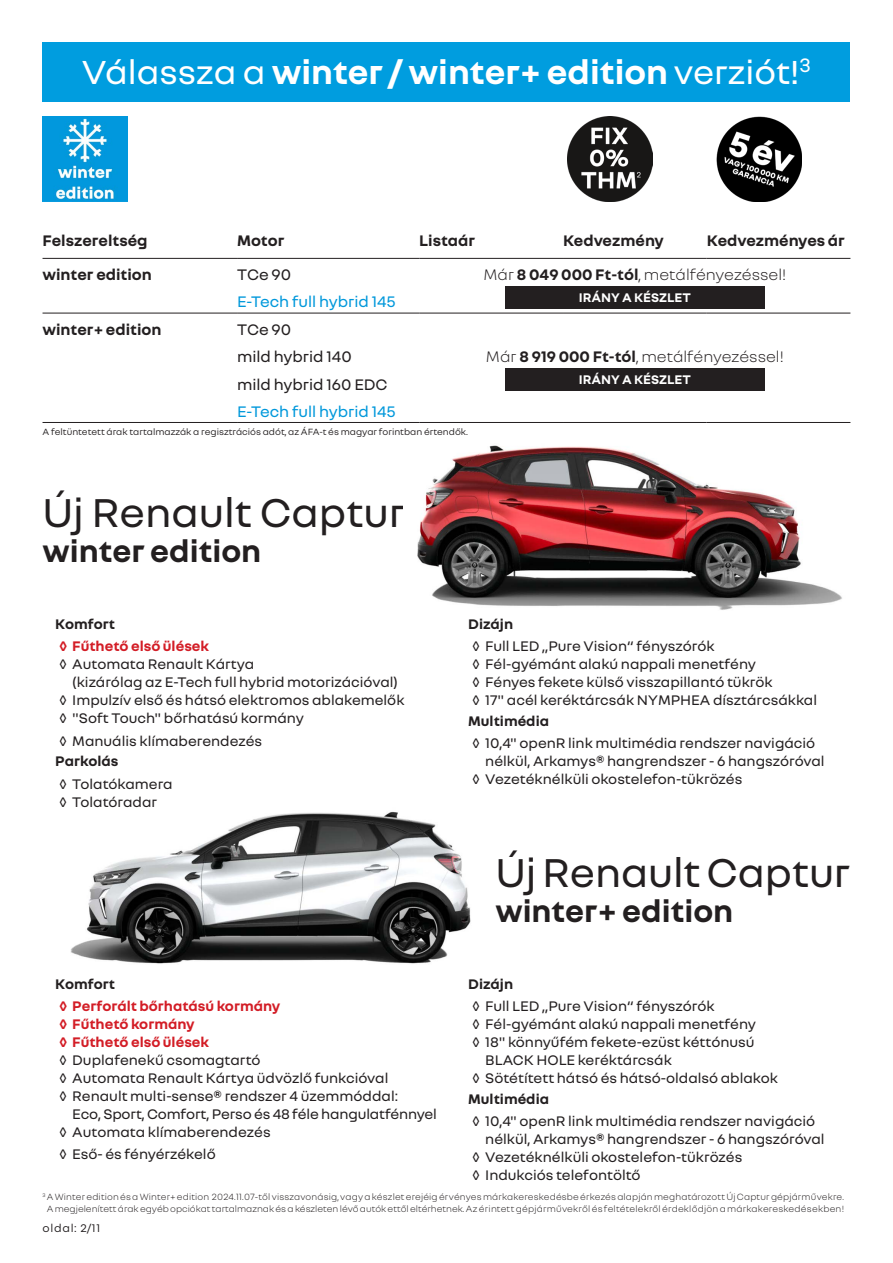
<style>
.page{position:relative;width:893px;height:1263px;background:#fff}
.page>*{position:absolute;margin:0;border:0;box-sizing:border-box;transform-origin:0 0}
.t1{font:43.5px "Nouvel R";color:#231f20}
.Zarážka{font:700 36px "Nouvel R";color:#fff}
.t2{font:700 33px "Nouvel R";color:#231f20}
.t3{font:700 16.5px "Nouvel R";color:#231f20}
.t4{font:300 16.5px "Nouvel R";color:#231f20}
.t5{font:16.5px "Nouvel R";color:#231f20}
.t6{font:16.5px "Nouvel R";color:#0098db}
.t7{font:15px/18px "Nouvel R";color:#231f20}
.t8{font:700 15px "Nouvel R";color:#d31d26}
.Zarážka-2{font:700 15px "Nouvel R";color:#231f20}
.Zarážka-3{font:700 13.5px "Nouvel R";color:#fff}
.t9{font:12px "Nouvel R";letter-spacing:.06em;color:#231f20}
.t10{font:300 9.75px/12px "Nouvel R";letter-spacing:.015em;color:#231f20;text-align:center}
.t11{font:9.75px "Nouvel R";color:#231f20}
.s1{font-weight:400}
.s2{font-weight:700}
</style>
<div class="page">
<img style="left:70px;top:811px;width:401px;height:153px">
<div style="left:43px;top:43px;width:807px;height:59px;background:#009ddf"></div>
<hr style="left:43px;top:258px;width:194px;height:1px;background:#231f20">
<hr style="left:237px;top:258px;width:182px;height:1px;background:#231f20">
<hr style="left:419px;top:258px;width:144px;height:1px;background:#231f20">
<hr style="left:563px;top:258px;width:144px;height:1px;background:#231f20">
<hr style="left:707px;top:258px;width:143px;height:1px;background:#231f20">
<hr style="left:43px;top:313px;width:194px;height:1px;background:#231f20">
<hr style="left:43px;top:422px;width:194px;height:1px;background:#231f20">
<hr style="left:237px;top:313px;width:182px;height:1px;background:#231f20">
<hr style="left:419px;top:313px;width:144px;height:1px;background:#231f20">
<hr style="left:563px;top:313px;width:144px;height:1px;background:#231f20">
<hr style="left:707px;top:313px;width:143px;height:1px;background:#231f20">
<hr style="left:237px;top:422px;width:182px;height:1px;background:#231f20">
<hr style="left:419px;top:422px;width:144px;height:1px;background:#231f20">
<hr style="left:563px;top:422px;width:144px;height:1px;background:#231f20">
<hr style="left:707px;top:422px;width:143px;height:1px;background:#231f20">
<img style="left:717px;top:117px;width:85px;height:85px">
<img style="left:43px;top:117px;width:85px;height:85px">
<img style="left:417px;top:445px;width:425px;height:165px">
<img style="left:568px;top:117px;width:85px;height:85px">
<div style="left:505px;top:286px;width:260px;height:23px;background:#231f20"></div>
<div style="left:505px;top:368px;width:260px;height:23px;background:#231f20"></div>
<p class="Zarážka" style="left:82px;top:49px;width:731px"><span class="s1">Válassza a</span> winter / winter+ edition <span class="s1">verziót!</span><sup>3</sup></p>
<p class="t3" style="left:43px;top:229px;width:107px">Felszereltség</p>
<p class="t3" style="left:237px;top:229px;width:49px">Motor</p>
<p class="t3" style="left:419px;top:229px;width:57px">Listaár</p>
<p class="t3" style="left:563px;top:229px;width:102px">Kedvezmény</p>
<p class="t3" style="left:707px;top:229px;width:140px">Kedvezményes ár</p>
<p class="t3" style="left:43px;top:264px;width:111px">winter edition</p>
<p class="t5" style="left:237px;top:264px;width:56px">TCe 90</p>
<p class="t4" style="left:483px;top:264px;width:304px">Már <span class="s2">8 049 000 Ft-tól</span>, metálfényezéssel!</p>
<p class="t6" style="left:237px;top:291px;width:160px">E-Tech full hybrid 145</p>
<p class="t3" style="left:43px;top:319px;width:120px">winter+ edition</p>
<p class="t5" style="left:237px;top:319px;width:56px">TCe 90</p>
<p class="t5" style="left:237px;top:346px;width:116px">mild hybrid 140</p>
<p class="t4" style="left:486px;top:346px;width:299px">Már <span class="s2">8 919 000 Ft-tól</span>, metálfényezéssel!</p>
<p class="t5" style="left:237px;top:373px;width:152px">mild hybrid 160 EDC</p>
<p class="t6" style="left:237px;top:401px;width:160px">E-Tech full hybrid 145</p>
<p class="Zarážka-3" style="left:579px;top:289px;width:113px">IRÁNY A KÉSZLET</p>
<p class="Zarážka-3" style="left:579px;top:370px;width:113px">IRÁNY A KÉSZLET</p>
<p class="t11" style="left:43px;top:426px;width:427px">A feltüntetett árak tartalmazzák a regisztrációs adót, az ÁFA-t és magyar forintban értendők.</p>
<p class="t1" style="left:43px;top:484px;width:364px">Új Renault Captur</p>
<p class="t2" style="left:43px;top:529px;width:220px">winter edition</p>
<p class="Zarážka-2" style="left:55px;top:614px;width:61px">Komfort</p>
<p class="t8" style="left:60px;top:637px;width:151px">◊ Fűthető első ülések</p>
<p class="t7" style="left:72px;top:655px;width:327px;text-indent:-13px">◊ Automata Renault Kártya<br>(kizárólag az E-Tech full hybrid motorizációval)</p>
<p class="t7" style="left:60px;top:691px;width:347px">◊ Impulzív első és hátsó elektromos ablakemelők</p>
<p class="t7" style="left:60px;top:709px;width:246px">◊ "Soft Touch" bőrhatású kormány</p>
<p class="t7" style="left:60px;top:731px;width:204px">◊ Manuális klímaberendezés</p>
<p class="Zarážka-2" style="left:55px;top:752px;width:65px">Parkolás</p>
<p class="t7" style="left:60px;top:774px;width:115px">◊ Tolatókamera</p>
<p class="t7" style="left:60px;top:792px;width:99px">◊ Tolatóradar</p>
<p class="Zarážka-2" style="left:55px;top:974px;width:61px">Komfort</p>
<p class="t8" style="left:60px;top:996px;width:222px">◊ Perforált bőrhatású kormány</p>
<p class="t8" style="left:60px;top:1014px;width:137px">◊ Fűthető kormány</p>
<p class="t8" style="left:60px;top:1032px;width:151px">◊ Fűthető első ülések</p>
<p class="t7" style="left:60px;top:1050px;width:203px">◊ Duplafenekű csomagtartó</p>
<p class="t7" style="left:60px;top:1068px;width:330px">◊ Automata Renault Kártya üdvözlő funkcióval</p>
<p class="t7" style="left:72px;top:1086px;width:366px;text-indent:-13px">◊ Renault multi-sense® rendszer 4 üzemmóddal:<br>Eco, Sport, Comfort, Perso és 48 féle hangulatfénnyel</p>
<p class="t7" style="left:60px;top:1122px;width:213px">◊ Automata klímaberendezés</p>
<p class="t7" style="left:60px;top:1144px;width:158px">◊ Eső- és fényérzékelő</p>
<p class="Zarážka-2" style="left:468px;top:614px;width:46px">Dizájn</p>
<p class="t7" style="left:472px;top:637px;width:244px">◊ Full LED „Pure Vision“ fényszórók</p>
<p class="t7" style="left:472px;top:655px;width:285px">◊ Fél-gyémánt alakú nappali menetfény</p>
<p class="t7" style="left:472px;top:673px;width:302px">◊ Fényes fekete külső visszapillantó tükrök</p>
<p class="t7" style="left:472px;top:691px;width:346px">◊ 17" acél keréktárcsák NYMPHEA dísztárcsákkal</p>
<p class="Zarážka-2" style="left:468px;top:711px;width:82px">Multimédia</p>
<p class="t7" style="left:485px;top:734px;width:341px;text-indent:-13px">◊ 10,4" openR link multimédia rendszer navigáció nélkül, Arkamys® hangrendszer - 6 hangszóróval</p>
<p class="t7" style="left:472px;top:770px;width:271px">◊ Vezetéknélküli okostelefon-tükrözés</p>
<p class="t1" style="left:495px;top:845px;width:356px">Új Renault Captur</p>
<p class="t2" style="left:495px;top:890px;width:239px">winter+ edition</p>
<p class="Zarážka-2" style="left:468px;top:974px;width:46px">Dizájn</p>
<p class="t7" style="left:472px;top:996px;width:244px">◊ Full LED „Pure Vision“ fényszórók</p>
<p class="t7" style="left:472px;top:1014px;width:285px">◊ Fél-gyémánt alakú nappali menetfény</p>
<p class="t7" style="left:485px;top:1032px;width:271px;text-indent:-13px">◊ 18" könnyűfém fekete-ezüst kéttónusú<br>BLACK HOLE keréktárcsák</p>
<p class="t7" style="left:472px;top:1068px;width:307px">◊ Sötétített hátsó és hátsó-oldalsó ablakok</p>
<p class="Zarážka-2" style="left:468px;top:1089px;width:82px">Multimédia</p>
<p class="t7" style="left:485px;top:1111px;width:341px;text-indent:-13px">◊ 10,4" openR link multimédia rendszer navigáció nélkül, Arkamys® hangrendszer - 6 hangszóróval</p>
<p class="t7" style="left:472px;top:1147px;width:271px">◊ Vezetéknélküli okostelefon-tükrözés</p>
<p class="t7" style="left:472px;top:1165px;width:170px">◊ Indukciós telefontöltő</p>
<p class="t10" style="left:43px;top:1190px;width:803px"><sup>3</sup> A Winter edition és a Winter+ edition 2024.11.07-től visszavonásig, vagy a készlet erejéig érvényes márkakereskedésbe érkezés alapján meghatározott Új Captur gépjárművekre.<br>A megjelenített árak egyéb opciókat tartalmaznak és a készleten lévő autók ettől eltérhetnek. Az érintett gépjárművekről és feltételekről érdeklődjön a márkakereskedésekben!</p>
<p class="t9" style="left:43px;top:1220px;width:59px">oldal: 2/11</p>
</div>
